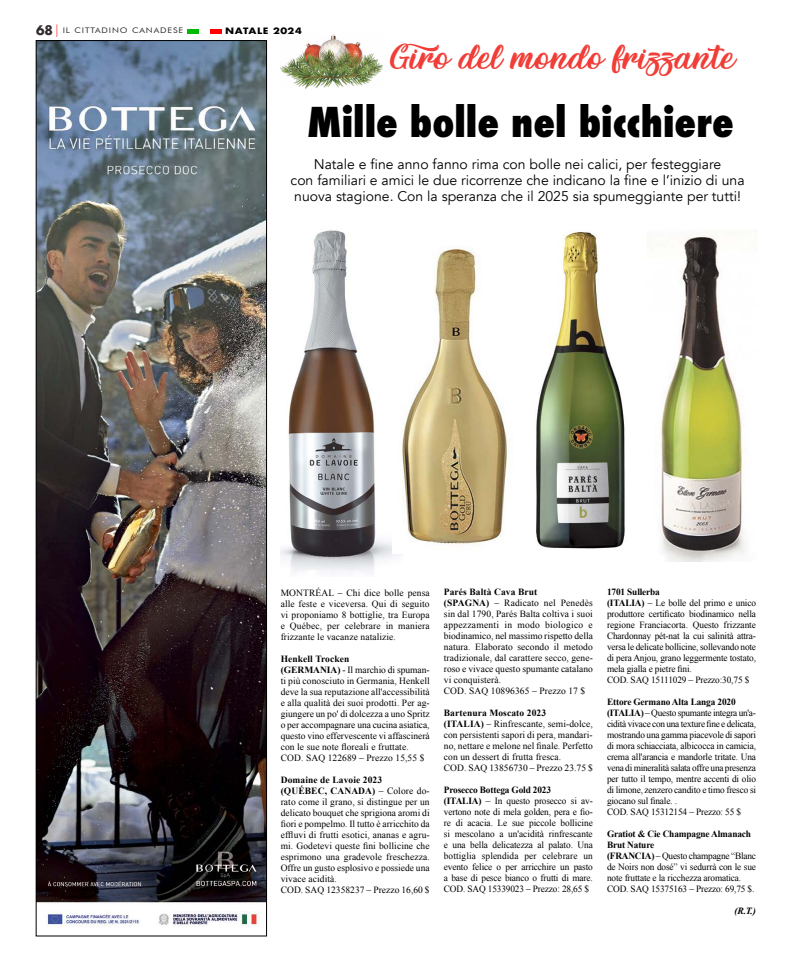
<style>
.page{position:relative;width:792px;height:972px;background:#fff}
.page>*{position:absolute;margin:0;border:0;box-sizing:border-box;transform-origin:0 0}
.t1{font:800 condensed 40px "Futura";color:#000}
.t2{font:38px "Christmas Squad Personal Use";color:#f13d37;scale:1.16 1}
.t3{font:14px/16px "Avenir";color:#000;text-align:center}
.t4{font:9.5px/11px "Times New Roman";color:#000}
.t5{font:italic 700 9.5px "Times New Roman";color:#000}
.t6{font:700 8.6px "Futura";letter-spacing:.05em;color:#000;scale:1.17 1}
.t7{font:7.7px "Futura BT";letter-spacing:.1em;color:#312b2e;scale:1.16 1}
.s1{font-family:"Futura";font-weight:700;font-size:12.8px}
.s2{font-family:"Swiss 721 BT";font-stretch:condensed;font-size:12.5px;color:#f00}
.s3{font-weight:700}
</style>
<div class="page">
<hr style="left:188px;top:29px;width:11px;height:4px;background:#00ba00">
<hr style="left:210px;top:29px;width:11px;height:4px;background:#f00">
<img style="left:38px;top:42px;width:227px;height:885px">
<div style="left:36px;top:40px;width:231px;height:896px;border:1px solid #000"></div>
<img style="left:280px;top:34px;width:103px;height:54px">
<img style="left:281px;top:230px;width:119px;height:343px">
<img style="left:392px;top:230px;width:115px;height:323px">
<img style="left:536px;top:232px;width:89px;height:317px">
<img style="left:660px;top:236px;width:84px;height:326px">
<p class="t7" style="left:36px;top:26px;width:128px"><span class="s1">68</span><span class="s2">|</span> IL CITTADINO CANADESE</p>
<p class="t6" style="left:225px;top:25px;width:67px">NATALE 2024</p>
<h2 class="t2" style="left:389px;top:39px;width:299px">Giro del mondo frizzante</h2>
<h1 class="t1" style="left:307px;top:95px;width:428px">Mille bolle nel bicchiere</h1>
<h3 class="t3" style="left:291px;top:156px;width:455px">Natale e fine anno fanno rima con bolle nei calici, per festeggiare<br>con familiari e amici le due ricorrenze che indicano la fine e l’inizio di una nuova stagione. Con la speranza che il 2025 sia spumeggiante per tutti!</h3>
<p class="t4" style="left:281px;top:587px;width:150px;text-align:justify">MONTRÉAL – Chi dice bolle pensa alle feste e viceversa. Qui di seguito vi proponiamo 8 bottiglie, tra Europa e Québec, per celebrare in maniera frizzante le vacanze natalizie.</p>
<p class="t4" style="left:281px;top:653px;width:151px"><span class="s3">Henkell Trocken<br>(GERMANIA)</span> - Il marchio di spuman&shy;ti più conosciuto in Germania, Henkell deve la sua reputazione all'accessibilità e alla qualità dei suoi prodotti. Per ag&shy;giungere un po' di dolcezza a uno Spritz o per accompagnare una cucina asiatica, questo vino effervescente vi affascinerà con le sue note floreali e fruttate.<br>COD. SAQ 122689 – Prezzo 15,55 $</p>
<p class="t4" style="left:281px;top:774px;width:151px"><span class="s3">Domaine de Lavoie 2023 (QUÉBEC, CANADA)</span> – Colore do&shy;rato come il grano, si distingue per un delicato bouquet che sprigiona aromi di fiori e pompelmo. Il tutto è arricchito da effluvi di frutti esotici, ananas e agru&shy;mi. Godetevi queste fini bollicine che esprimono una gradevole freschezza.<br>Offre un gusto esplosivo e possiede una vivace acidità.<br>COD. SAQ 12358237 – Prezzo 16,60 $</p>
<p class="t4" style="left:444px;top:587px;width:151px"><span class="s3">Parés Baltà Cava Brut<br>(SPAGNA)</span> – Radicato nel Penedès sin dal 1790, Parés Balta coltiva i suoi appezzamenti in modo biologico e biodinamico, nel massimo rispetto della natura. Elaborato secondo il metodo tradizionale, dal carattere secco, gene&shy;roso e vivace questo spumante catalano vi conquisterà.<br>COD. SAQ 10896365 – Prezzo 17 $</p>
<p class="t4" style="left:444px;top:708px;width:151px"><span class="s3">Bartenura Moscato 2023<br>(ITALIA)</span> – Rinfrescante, semi-dolce, con persistenti sapori di pera, mandari&shy;no, nettare e melone nel finale. Perfetto con un dessert di frutta fresca.<br>COD. SAQ 13856730 – Prezzo 23.75 $</p>
<p class="t4" style="left:444px;top:785px;width:151px"><span class="s3">Prosecco Bottega Gold 2023<br>(ITALIA)</span> – In questo prosecco si av&shy;vertono note di mela golden, pera e fio&shy;re di acacia. Le sue piccole bollicine si mescolano a un'acidità rinfrescante e una bella delicatezza al palato. Una bottiglia splendida per celebrare un evento felice o per arricchire un pasto a base di pesce bianco o frutti di mare.<br>COD. SAQ 15339023 – Prezzo: 28,65 $</p>
<p class="t4" style="left:607px;top:587px;width:151px"><span class="s3">1701 Sullerba<br>(ITALIA)</span> – Le bolle del primo e unico produttore certificato biodinamico nella regione Franciacorta. Questo frizzante Chardonnay pét-nat la cui salinità attra&shy;versa le delicate bollicine, sollevando note di pera Anjou, grano leggermente tostato, mela gialla e pietre fini.<br>COD. SAQ 15111029 – Prezzo:30,75 $</p>
<p class="t4" style="left:607px;top:697px;width:151px"><span class="s3">Ettore Germano Alta Langa 2020 (ITALIA)</span> – Questo spumante integra un'a&shy;cidità vivace con una texture fine e delicata, mostrando una gamma piacevole di sapori di mora schiacciata, albicocca in camicia, crema all'arancia e mandorle tritate. Una vena di mineralità salata offre una presenza per tutto il tempo, mentre accenti di olio di limone, zenzero candito e timo fresco si giocano sul finale. .<br>COD. SAQ 15312154 – Prezzo: 55 $</p>
<p class="t4" style="left:607px;top:829px;width:150px"><span class="s3">Gratiot &amp; Cie Champagne Almanach<br>Brut Nature<br>(FRANCIA)</span> – Questo champagne “Blanc de Noirs non dosé” vi sedurrà con le sue note fruttate e la ricchezza aromatica.<br>COD. SAQ 15375163 – Prezzo: 69,75 $.</p>
<p class="t5" style="left:735px;top:905px;width:23px">(R.T.)</p>
</div>
